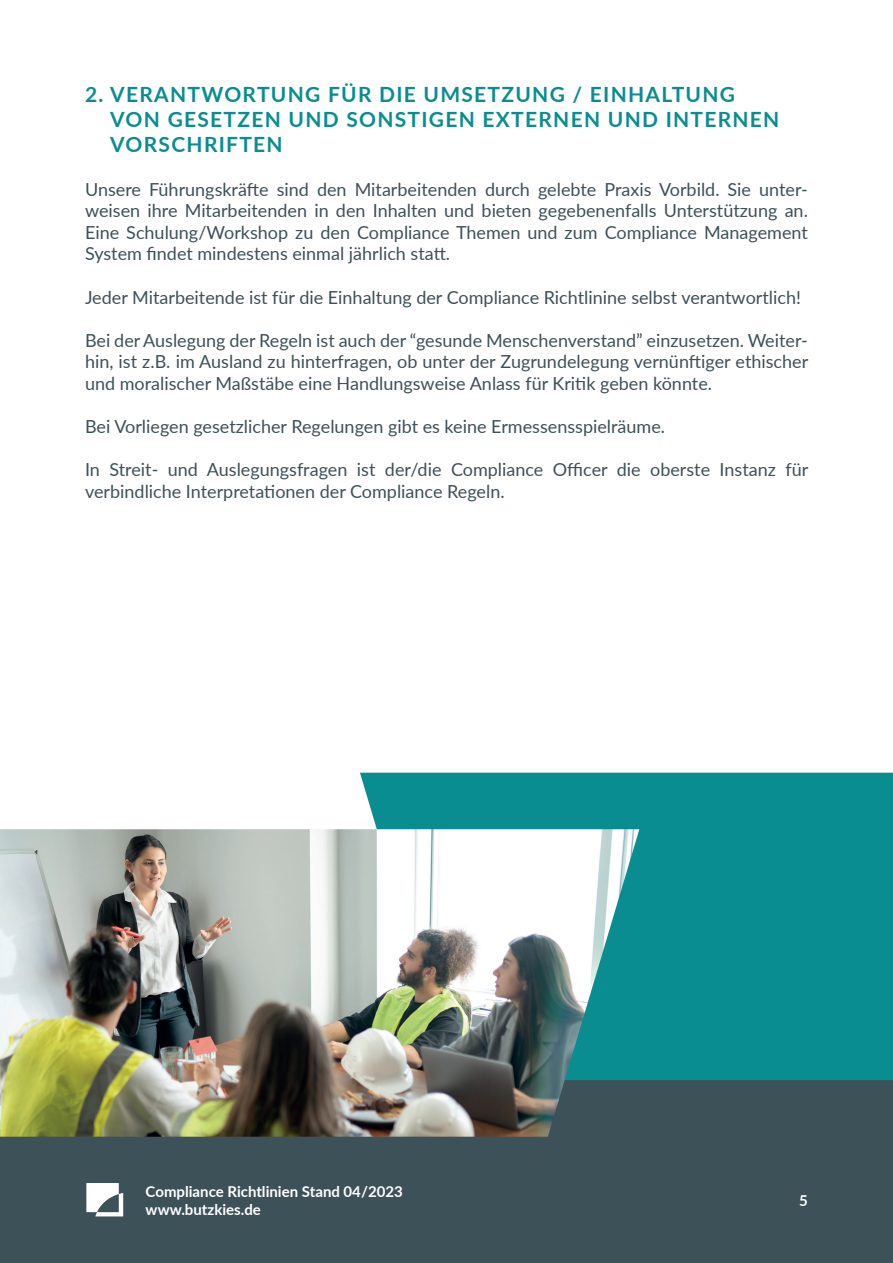
<style>
.page{position:relative;width:893px;height:1263px;background:#fff}
.page>*{position:absolute;margin:0;border:0;box-sizing:border-box;transform-origin:0 0}
.t1{font:700 21px/25.2px "Lato";letter-spacing:.06em;color:#0a8d91}
.t2{font:18px/21.6px "Lato";color:#3d5159;text-align:justify}
.t3{font:700 15px/18px "Lato";color:#fff}
</style>
<div class="page">
<div style="left:0;top:1080px;width:893px;height:183px;background:#3d5159"></div>
<div style="left:360px;top:773px;width:533px;height:307px;background:#0a8d91"></div>
<svg style="left:86px;top:1183px;width:37px;height:33px"></svg>
<img style="left:0;top:829px;width:639px;height:308px">
<p class="t1" style="left:110px;top:81px;width:671px;text-indent:-25px">2. VERANTWORTUNG FÜR DIE UMSETZUNG / EINHALTUNG<br>VON GESETZEN UND SONSTIGEN EXTERNEN UND INTERNEN<br>VORSCHRIFTEN</p>
<p class="t2" style="left:85px;top:177px;width:724px">Unsere Führungskräfte sind den Mitarbeitenden durch gelebte Praxis Vorbild. Sie unter&shy;weisen ihre Mitarbeitenden in den Inhalten und bieten gegebenenfalls Unterstützung an.<br>Eine Schulung/Workshop zu den Compliance Themen und zum Compliance Management System findet mindestens einmal jährlich statt.</p>
<p class="t2" style="left:85px;top:285px;width:717px">Jeder Mitarbeitende ist für die Einhaltung der Compliance Richtlinine selbst verantwortlich!</p>
<p class="t2" style="left:85px;top:329px;width:725px">Bei der Auslegung der Regeln ist auch der “gesunde Menschenverstand” einzusetzen. Weiter&shy;hin, ist z.B. im Ausland zu hinterfragen, ob unter der Zugrundelegung vernünftiger ethischer und moralischer Maßstäbe eine Handlungsweise Anlass für Kritik geben könnte.</p>
<p class="t2" style="left:85px;top:415px;width:582px">Bei Vorliegen gesetzlicher Regelungen gibt es keine Ermessensspielräume.</p>
<p class="t2" style="left:85px;top:458px;width:725px">In Streit- und Auslegungsfragen ist der/die Compliance Officer die oberste Instanz für verbindliche Interpretationen der Compliance Regeln.</p>
<p class="t3" style="left:146px;top:1182px;width:259px">Compliance Richtlinien Stand 04/2023 www.butzkies.de</p>
<p class="t3" style="left:799px;top:1191px;width:10px">5</p>
</div>
